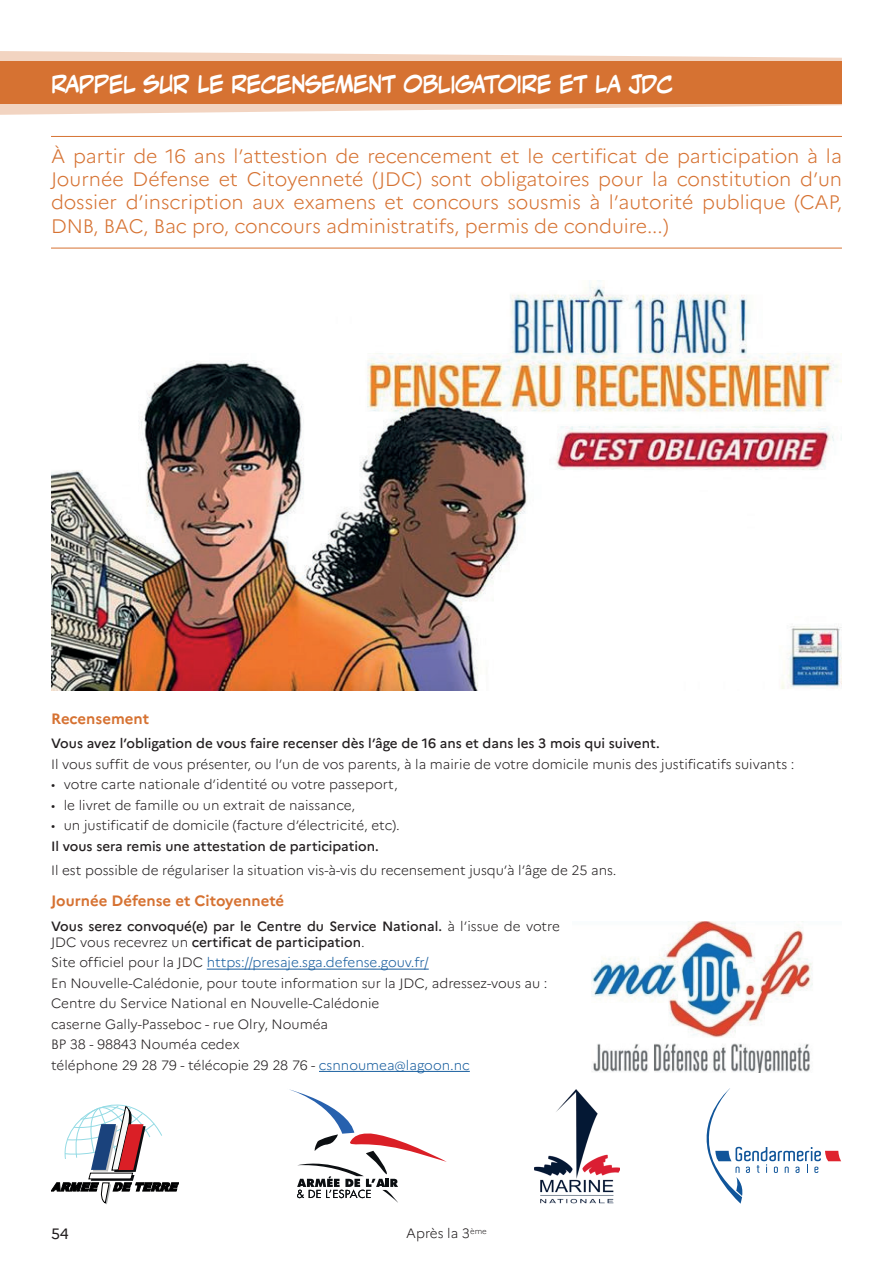
<style>
.page{position:relative;width:893px;height:1263px;background:#fff}
.page>*{position:absolute;margin:0;border:0;box-sizing:border-box;transform-origin:0 0}
.t1{font:24px "CC Mighty Mouth";letter-spacing:-.025em;color:#fff}
.t2{font:300 19.5px/23.4px "Marianne";color:#d67232;text-align:justify}
.t3{font:700 15px "Marianne";color:#d67232}
.t4{font:15px "Marianne";color:#231f20}
.t5{font:300 13.5px/20.4px "Marianne";color:#231f20}
.t6{font:500 13.5px/16.2px "Marianne";color:#231f20}
.s1{font-weight:300}
.s2{color:#175d9e}
</style>
<div class="page">
<svg style="left:0;top:51px;width:842px;height:64px;fill:#f2d4c1"></svg>
<div style="left:0;top:62px;width:842px;height:42px;background:#d67232"></div>
<hr style="left:51px;top:136px;width:791px;height:1px;background:#d67232">
<hr style="left:51px;top:248px;width:791px;height:1px;background:#d67232">
<hr style="left:207px;top:969px;width:222px;height:1px;background:#175d9e">
<hr style="left:319px;top:1071px;width:151px;height:1px;background:#175d9e">
<img style="left:51px;top:280px;width:791px;height:410px">
<img style="left:591px;top:921px;width:222px;height:151px">
<svg style="left:289px;top:1089px;width:158px;height:114px"></svg>
<svg style="left:51px;top:1104px;width:128px;height:100px"></svg>
<svg style="left:707px;top:1088px;width:134px;height:116px"></svg>
<img style="left:535px;top:1090px;width:85px;height:114px">
<h1 class="t1" style="left:51px;top:64px;width:196px">RAPPEL SUR LE RECE</h1>
<h1 class="t1" style="left:291px;top:64px;width:30px">NSEMENT</h1>
<h1 class="t1" style="left:403px;top:64px;width:84px">OBLIGATOIRE</h1>
<h1 class="t1" style="left:559px;top:64px;width:115px">ET LA JDC</h1>
<p class="t2" style="left:51px;top:144px;width:792px">À partir de 16 ans l’attestion de recencement et le certificat de participation à la Journée Défense et Citoyenneté (JDC) sont obligatoires pour la constitution d’un dossier d’inscription aux examens et concours sousmis à l’autorité publique (CAP, DNB, BAC, Bac pro, concours administratifs, permis de conduire...)</p>
<p class="t3" style="left:51px;top:709px;width:100px">Recensement</p>
<p class="t6" style="left:51px;top:735px;width:610px">Vous avez l’obligation de vous faire recenser dès l’âge de 16 ans et dans les 3 mois qui suivent.</p>
<p class="t5" style="left:51px;top:754px;width:745px">Il vous suffit de vous présenter, ou l’un de vos parents, à la mairie de votre domicile munis des justificatifs suivants :</p>
<p class="t5" style="left:51px;top:774px;width:348px">• votre carte nationale d’identité ou votre passeport,</p>
<p class="t5" style="left:51px;top:795px;width:306px">• le livret de famille ou un extrait de naissance,</p>
<p class="t5" style="left:51px;top:815px;width:350px">• un justificatif de domicile (facture d’électricité, etc).</p>
<p class="t6" style="left:51px;top:838px;width:329px">Il vous sera remis une attestation de participation.</p>
<p class="t5" style="left:51px;top:860px;width:567px">Il est possible de régulariser la situation vis-à-vis du recensement jusqu’à l’âge de 25 ans.</p>
<p class="t3" style="left:51px;top:891px;width:235px">Journée Défense et Citoyenneté</p>
<p class="t6" style="left:51px;top:918px;width:510px">Vous serez convoqué(e) par le Centre du Service National. <span class="s1">à l’issue de votre<br>JDC vous recevrez un</span> certificat de participation<span class="s1">.</span></p>
<p class="t5" style="left:51px;top:952px;width:498px">Site officiel pour la JDC <span class="s2">https://presaje.sga.defense.gouv.fr/<br></span>En Nouvelle-Calédonie, pour toute information sur la JDC, adressez-vous au :<br>Centre du Service National en Nouvelle-Calédonie<br>caserne Gally-Passeboc - rue Olry, Nouméa<br>BP 38 - 98843 Nouméa cedex<br>téléphone 29 28 79 - télécopie 29 28 76 - <span class="s2">csnnoumea@lagoon.nc</span></p>
<p class="t4" style="left:51px;top:1225px;width:19px">54</p>
<p class="t5" style="left:406px;top:1223px;width:82px">Après la 3<sup>ème</sup></p>
</div>
